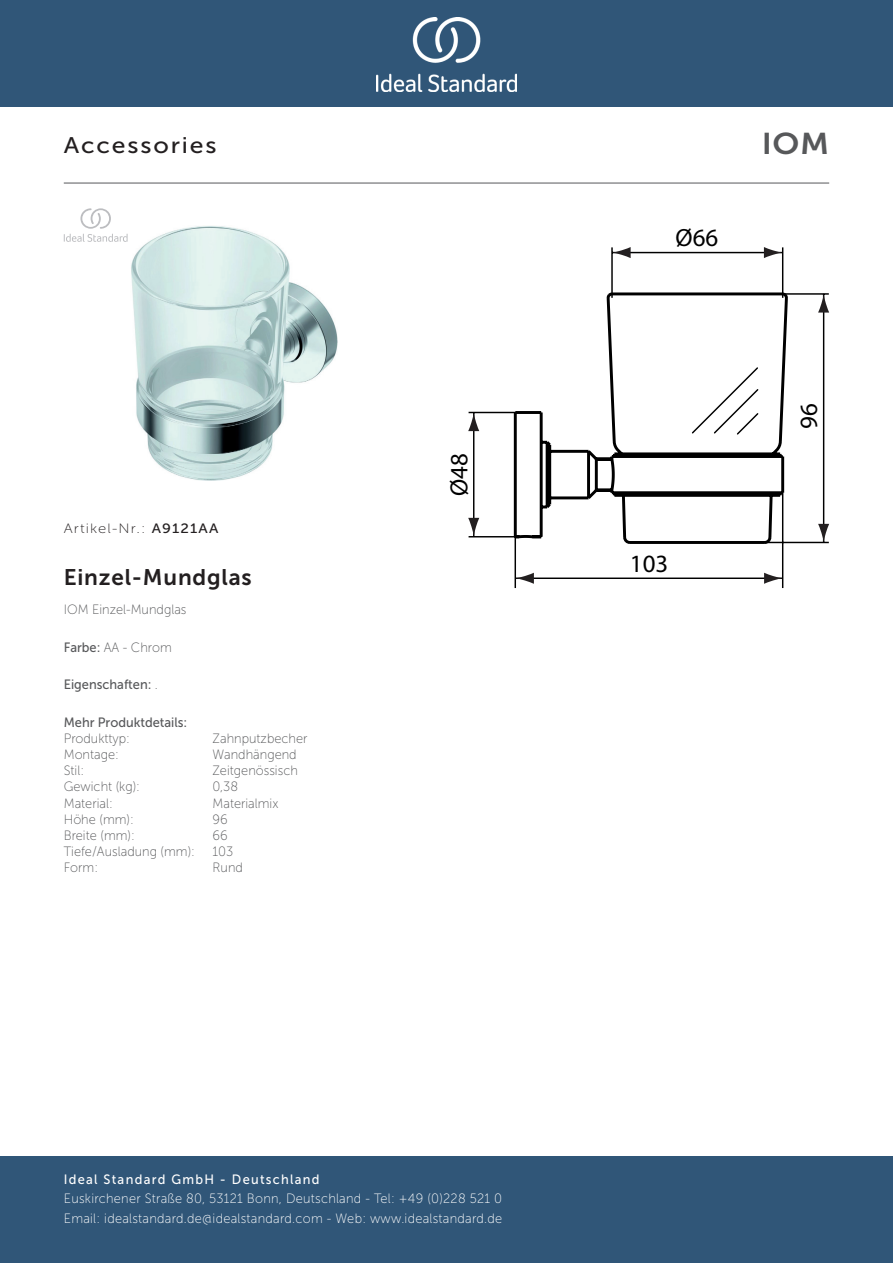
<style>
.page{position:relative;width:893px;height:1263px;background:#fff}
.page>*{position:absolute;margin:0;border:0;box-sizing:border-box;transform-origin:0 0}
._001_Produkttyp{font:30px "Museo Sans 700";color:#57585a;scale:1.1 1}
.t1{font:24.9px "Arial";color:#000}
.t2{font:22.5px "Museo Sans 700";letter-spacing:.035em;color:#231f20}
.t3{font:22.5px "Museo Sans 500";letter-spacing:.075em;color:#231f20;scale:1.1 1}
.t4{font:13.5px/19.5px "Museo Sans 100";letter-spacing:.02em;color:#fff;scale:.95 1}
.Features{font:13.5px "Museo Sans 500";color:#57585a;scale:.95 1}
.t5{font:13.5px "Museo Sans 500";letter-spacing:.1em;color:#fff;scale:.95 1}
.Type{font:13.5px "Museo Sans 100";color:#57585a;scale:.95 1}
.Depth__mm{font:13.5px "Museo Sans 100";color:#57585a;scale:.95 1}
.Material{font:13.5px "Museo Sans 100";color:#57585a;scale:.95 1}
.t6{font:13.5px "Museo Sans 100";letter-spacing:.075em;color:#231f20;scale:1.1 1}
.Mounting{font:13.5px "Museo Sans 100";color:#57585a;scale:.95 1}
.Style{font:13.5px "Museo Sans 100";color:#57585a;scale:.95 1}
.Marketing_Descriptio{font:13.5px "Museo Sans 100";color:#57585a;scale:.95 1}
.Net_Weight__kg{font:13.5px "Museo Sans 100";color:#57585a;scale:.95 1}
.Colour{font:13.5px "Museo Sans 100";color:#57585a;scale:.95 1}
.Width__mm{font:13.5px "Museo Sans 100";color:#57585a;scale:.95 1}
.Height__mm{font:13.5px "Museo Sans 100";color:#57585a;scale:.95 1}
.Shape{font:13.5px "Museo Sans 100";color:#57585a;scale:.95 1}
.s1{font-family:"Museo Sans 500"}
.s2{font-family:"Museo Sans 100"}
</style>
<div class="page">
<div style="left:0;top:1157px;width:893px;height:106px;background:#305678"></div>
<div style="left:0;top:0;width:893px;height:107px;background:#305678"></div>
<img style="left:376px;top:18px;width:141px;height:73px">
<hr style="left:64px;top:183px;width:765px;height:1px;background:#57585a">
<img style="left:131px;top:226px;width:206px;height:254px">
<svg style="left:512px;top:291px;width:277px;height:254px"></svg>
<hr style="left:473px;top:412px;width:1px;height:125px;background:#000">
<hr style="left:515px;top:537px;width:1px;height:51px;background:#000">
<hr style="left:765px;top:542px;width:64px;height:1px;background:#000">
<hr style="left:469px;top:536px;width:46px;height:1px;background:#000">
<hr style="left:611px;top:247px;width:2px;height:51px;background:#000">
<hr style="left:469px;top:412px;width:46px;height:1px;background:#000">
<hr style="left:782px;top:493px;width:1px;height:95px;background:#000">
<hr style="left:782px;top:293px;width:47px;height:2px;background:#000">
<hr style="left:823px;top:294px;width:1px;height:248px;background:#000">
<hr style="left:612px;top:252px;width:170px;height:1px;background:#000">
<hr style="left:515px;top:577px;width:268px;height:2px;background:#000">
<svg style="left:468px;top:518px;width:11px;height:18px"></svg>
<svg style="left:468px;top:412px;width:11px;height:19px"></svg>
<svg style="left:764px;top:573px;width:18px;height:11px"></svg>
<svg style="left:516px;top:573px;width:18px;height:11px"></svg>
<svg style="left:818px;top:524px;width:11px;height:18px"></svg>
<svg style="left:818px;top:294px;width:11px;height:19px"></svg>
<svg style="left:764px;top:247px;width:18px;height:11px"></svg>
<svg style="left:612px;top:247px;width:19px;height:11px"></svg>
<hr style="left:782px;top:247px;width:1px;height:51px;background:#000">
<svg style="left:690px;top:366px;width:70px;height:70px"></svg>
<svg style="left:64px;top:208px;width:64px;height:34px"></svg>
<p class="t3" style="left:64px;top:133px;width:140px">Accessories</p>
<p class="_001_Produkttyp" style="left:762px;top:127px;width:63px">IOM</p>
<p class="t6" style="left:64px;top:521px;width:142px">Artikel-Nr.: <span class="s1">A9121AA</span></p>
<p class="t2" style="left:64px;top:565px;width:189px">Einzel-Mundglas</p>
<p class="Marketing_Descriptio" style="left:64px;top:602px;width:131px">IOM Einzel-Mundglas</p>
<p class="Colour" style="left:64px;top:640px;width:115px"><span class="s1">Farbe:</span> AA - Chrom</p>
<p class="Features" style="left:64px;top:677px;width:101px">Eigenschaften: <span class="s2">.</span></p>
<p class="Features" style="left:64px;top:714px;width:132px">Mehr Produktdetails:</p>
<p class="Type" style="left:64px;top:731px;width:71px">Produkttyp:</p>
<p class="Type" style="left:213px;top:731px;width:101px">Zahnputzbecher</p>
<p class="Mounting" style="left:64px;top:747px;width:60px">Montage:</p>
<p class="Mounting" style="left:213px;top:747px;width:90px">Wandhängend</p>
<p class="Style" style="left:64px;top:763px;width:23px">Stil:</p>
<p class="Style" style="left:213px;top:763px;width:91px">Zeitgenössisch</p>
<p class="Net_Weight__kg" style="left:64px;top:779px;width:82px">Gewicht (kg):</p>
<p class="Net_Weight__kg" style="left:213px;top:779px;width:28px">0,38</p>
<p class="Material" style="left:64px;top:796px;width:53px">Material:</p>
<p class="Material" style="left:213px;top:796px;width:71px">Materialmix</p>
<p class="Height__mm" style="left:64px;top:812px;width:75px">Höhe (mm):</p>
<p class="Height__mm" style="left:213px;top:812px;width:17px">96</p>
<p class="Width__mm" style="left:64px;top:828px;width:76px">Breite (mm):</p>
<p class="Width__mm" style="left:213px;top:828px;width:17px">66</p>
<p class="Depth__mm" style="left:64px;top:844px;width:140px">Tiefe/Ausladung (mm):</p>
<p class="Depth__mm" style="left:213px;top:844px;width:23px">103</p>
<p class="Shape" style="left:64px;top:860px;width:38px">Form:</p>
<p class="Shape" style="left:213px;top:860px;width:33px">Rund</p>
<p class="t1" style="left:444px;top:496px;width:44px;rotate:-90deg">Ø48</p>
<p class="t5" style="left:64px;top:1172px;width:271px">Ideal Standard GmbH - Deutschland</p>
<p class="t4" style="left:64px;top:1189px;width:463px">Euskirchener Straße 80, 53121 Bonn, Deutschland - Tel: +49 (0)228 521 0<br>Email: idealstandard.de@idealstandard.com - Web: www.idealstandard.de</p>
<p class="t1" style="left:676px;top:223px;width:44px">Ø66</p>
<p class="t1" style="left:630px;top:548px;width:40px">103</p>
<p class="t1" style="left:794px;top:429px;width:27px;rotate:-90deg">96</p>
</div>
